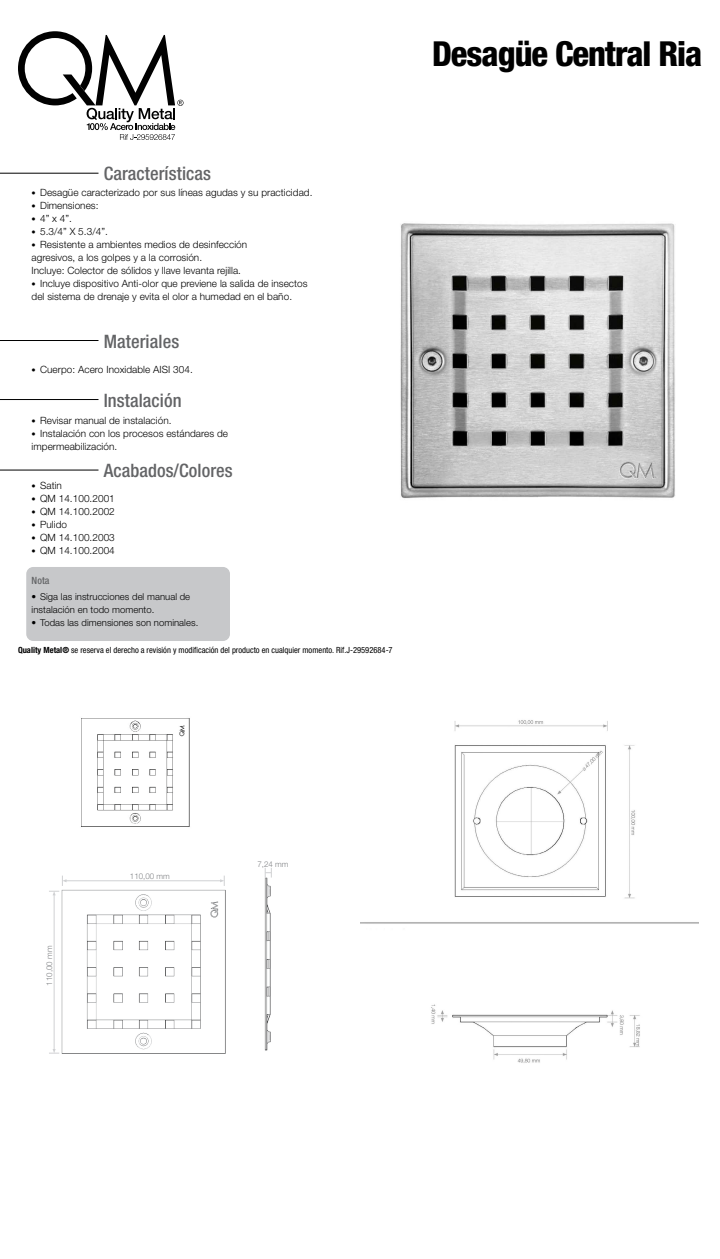
<style>
.page{position:relative;width:720px;height:1259px;background:#fff}
.page>*{position:absolute;margin:0;border:0;box-sizing:border-box;transform-origin:0 0}
.t1{font:800 condensed 34.5px "Helvetica Neue LT Std";letter-spacing:-.03em;color:#000}
.t2{font:500 condensed 18.5px "Helvetica Neue LT Std";letter-spacing:.005em;color:#636466}
.t3{font:300 10px/13px "Helvetica Neue LT Std";letter-spacing:.005em;color:#000}
.t4{font:500 condensed 10px "Helvetica Neue LT Std";color:#636466}
.t5{font:300 9.5px/13px "Helvetica Neue LT Std";letter-spacing:.005em;color:#000}
.t6{font:condensed 8.5px "Helvetica Neue LT Std";color:#000}
.t7{font:300 7.95px "Helvetica Neue LT Std";color:#808285}
.s1{font-size:8.5px}
.s2{font-weight:700}
</style>
<div class="page">
<svg style="left:18px;top:31px;width:166px;height:109px"></svg>
<hr style="left:0;top:173px;width:98px;height:1px;background:#000">
<hr style="left:0;top:340px;width:98px;height:1px;background:#000">
<hr style="left:0;top:399px;width:98px;height:1px;background:#000">
<hr style="left:0;top:470px;width:98px;height:1px;background:#000">
<div style="left:26px;top:567px;width:204px;height:74px;background:#c7c8ca;border-radius:7px"></div>
<img style="left:400px;top:223px;width:275px;height:276px">
<img style="left:61px;top:889px;width:165px;height:165px">
<img style="left:264px;top:876px;width:8px;height:175px">
<svg style="left:265px;top:868px;width:7px;height:9px"></svg>
<hr style="left:54px;top:894px;width:1px;height:156px;background:#d0d1d3">
<svg style="left:49px;top:1049px;width:10px;height:5px"></svg>
<hr style="left:65px;top:880px;width:156px;height:1px;background:#d0d1d3">
<svg style="left:49px;top:875px;width:18px;height:20px"></svg>
<svg style="left:220px;top:875px;width:5px;height:11px"></svg>
<img style="left:81px;top:718px;width:109px;height:109px">
<img style="left:360px;top:720px;width:339px;height:343px">
<h2 class="t2" style="left:104px;top:163px;width:109px">Características</h2>
<p class="t3" style="left:32px;top:186px;width:282px"><span class="s1">•</span> Desagüe caracterizado por sus líneas agudas y su practicidad.</p>
<p class="t3" style="left:32px;top:199px;width:68px"><span class="s1">•</span> Dimensiones:</p>
<p class="t3" style="left:32px;top:212px;width:42px"><span class="s1">•</span> 4” x 4”.</p>
<p class="t3" style="left:32px;top:225px;width:78px"><span class="s1">•</span> 5.3/4” X 5.3/4”.</p>
<p class="t3" style="left:32px;top:238px;width:217px"><span class="s1">•</span> Resistente a ambientes medios de desinfección agresivos, a los golpes y a la corrosión.<br>Incluye: Colector de sólidos y llave levanta rejilla.</p>
<p class="t3" style="left:32px;top:277px;width:277px"><span class="s1">•</span> Incluye dispositivo Anti-olor que previene la salida de insectos del sistema de drenaje y evita el olor a humedad en el baño.</p>
<h2 class="t2" style="left:104px;top:330px;width:77px">Materiales</h2>
<p class="t3" style="left:32px;top:363px;width:163px"><span class="s1">•</span> Cuerpo: Acero Inoxidable AISI 304.</p>
<h2 class="t2" style="left:104px;top:389px;width:79px">Instalación</h2>
<p class="t3" style="left:32px;top:413px;width:141px"><span class="s1">•</span> Revisar manual de instalación.</p>
<p class="t3" style="left:32px;top:426px;width:198px"><span class="s1">•</span> Instalación con los procesos estándares de impermeabilización.</p>
<p class="t3" style="left:32px;top:478px;width:32px"><span class="s1">•</span> Satin</p>
<p class="t3" style="left:32px;top:491px;width:85px"><span class="s1">•</span> QM 14.100.2001</p>
<p class="t3" style="left:32px;top:504px;width:85px"><span class="s1">•</span> QM 14.100.2002</p>
<p class="t3" style="left:32px;top:517px;width:37px"><span class="s1">•</span> Pulido</p>
<p class="t3" style="left:32px;top:530px;width:85px"><span class="s1">•</span> QM 14.100.2003</p>
<p class="t3" style="left:32px;top:543px;width:85px"><span class="s1">•</span> QM 14.100.2004</p>
<h2 class="t2" style="left:104px;top:459px;width:131px">Acabados/Colores</h2>
<p class="t4" style="left:32px;top:574px;width:19px">Nota</p>
<p class="t5" style="left:32px;top:589px;width:160px">• Siga las instrucciones del manual de instalación en todo momento.</p>
<p class="t5" style="left:32px;top:615px;width:168px">• Todas las dimensiones son nominales.</p>
<p class="t6" style="left:18px;top:645px;width:376px"><span class="s2">Quality Metal®</span> se reserva el derecho a revisión y modificación del producto en cualquier momento. Rif.J-29592684-7</p>
<h1 class="t1" style="left:432px;top:32px;width:272px">Desagüe Central Ria</h1>
<p class="t7" style="left:44px;top:985px;width:41px;rotate:-90deg">110,00 mm</p>
<p class="t7" style="left:130px;top:871px;width:41px">110,00 mm</p>
<p class="t7" style="left:257px;top:859px;width:32px">7,24 mm</p>
</div>
